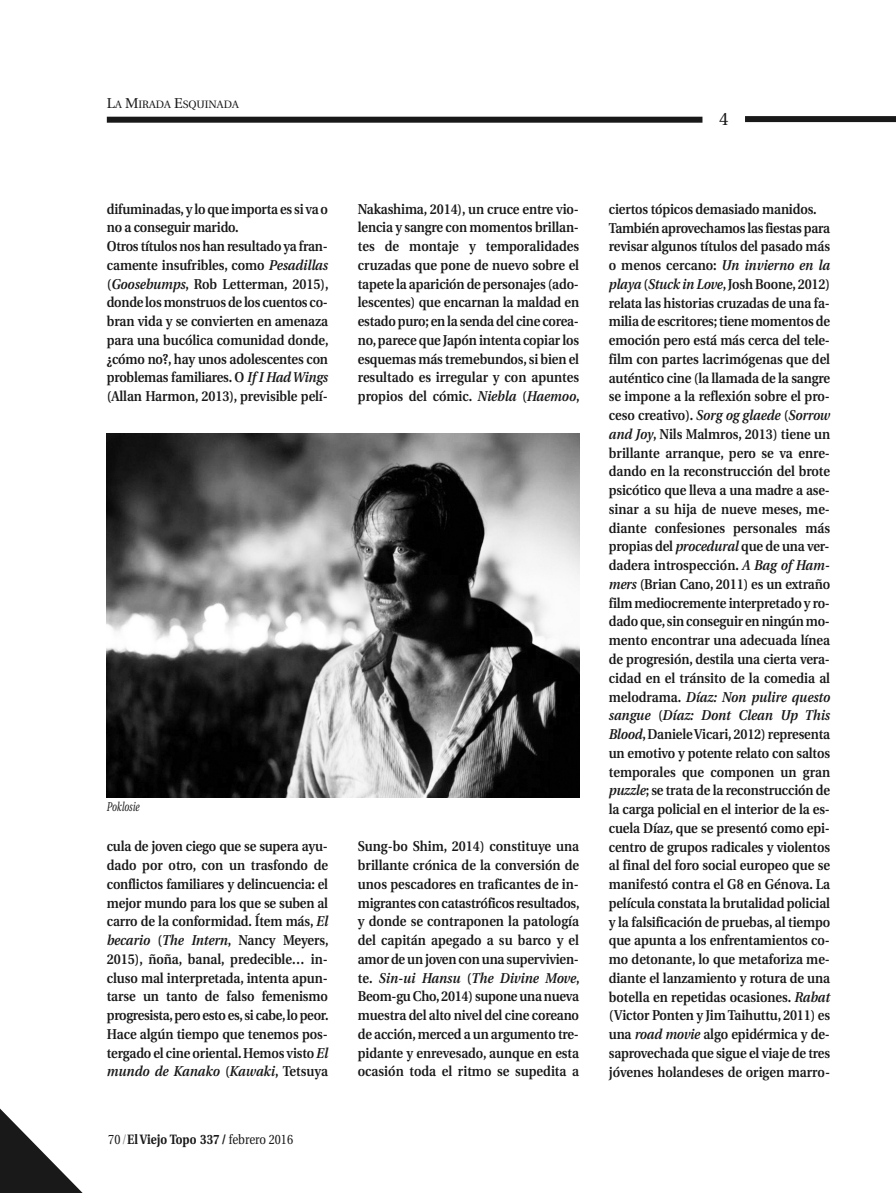
<style>
.page{position:relative;width:896px;height:1193px;background:#fff}
.page>*{position:absolute;margin:0;border:0;box-sizing:border-box;transform-origin:0 0}
.t1{font:18px "Utopia";color:#191919}
.t2{font:600 14.25px/18.8px "Utopia";letter-spacing:-.01em;color:#191919;text-align:justify;scale:.9 1}
.t3{font:700 13.5px "Utopia";color:#191919;scale:.85 1}
.t4{font:italic 12.75px "Utopia";color:#191919;scale:.7 1}
.t5{font:10.65px "Utopia";color:#191919}
.s1{font-size:14.25px}
.s2{font-style:italic}
.s3{font-weight:400}
.s4{font-weight:400;color:#8d8d8d}
</style>
<div class="page">
<div style="left:745px;top:116px;width:150px;height:6px;background:#191919"></div>
<div style="left:107px;top:117px;width:595px;height:6px;background:#191919"></div>
<img style="left:107px;top:434px;width:472px;height:363px">
<svg style="left:0;top:1108px;width:83px;height:85px"></svg>
<p class="t5" style="left:107px;top:100px;width:133px"><span class="s1">L</span>A <span class="s1">M</span>IRADA <span class="s1">E</span>SQUINADA</p>
<p class="t1" style="left:719px;top:111px;width:11px">4</p>
<p class="t2" style="left:107px;top:200px;width:248px;text-align:left">difuminadas, y lo que importa es si va o no a conseguir marido.<br>Otros títulos nos han resultado ya fran&shy;camente insufribles, como <span class="s2">Pesadillas </span>(<span class="s2">Goosebumps</span>, Rob Letterman, 2015), donde los monstruos de los cuentos co&shy;bran vida y se convierten en amenaza para una bucólica comunidad donde, ¿cómo no?, hay unos adolescentes con problemas familiares. O <span class="s2">If I Had Wings </span>(Allan Harmon, 2013), previsible pelí-</p>
<p class="t2" style="left:358px;top:201px;width:248px">Nakashima, 2014), un cruce entre vio&shy;lencia y sangre con momentos bri llan - tes de montaje y temporalidades cru zadas que pone de nuevo sobre el tapete la aparición de personajes (ado - les centes) que encarnan la maldad en estado puro; en la senda del cine corea - no, parece que Japón intenta copiar los esquemas más tremebundos, si bien el resultado es irregular y con apuntes propios del cómic. <span class="s2">Niebla</span> (<span class="s2">Haemoo</span>,</p>
<p class="t4" style="left:107px;top:801px;width:48px">Poklosie</p>
<p class="t2" style="left:107px;top:838px;width:248px">cula de joven ciego que se supera ayu&shy;dado por otro, con un trasfondo de conflictos familiares y delincuencia: el mejor mundo para los que se suben al carro de la conformidad. Ítem más, <span class="s2">El be cario</span> (<span class="s2">The Intern</span>, Nancy Meyers, 2015), ñoña, banal, predecible… in&shy;cluso mal interpretada, intenta apun - tar se un tanto de falso femenismo progresista, pero esto es, si cabe, lo peor.<br>Hace algún tiempo que tenemos pos&shy;tergado el cine oriental. Hemos visto <span class="s2">El mundo de Kanako</span> (<span class="s2">Kawaki</span>, Tetsuya</p>
<p class="t3" style="left:108px;top:1133px;width:219px"><span class="s3">70</span><span class="s4">/</span>El Viejo Topo 337 / <span class="s3">febrero 2016</span></p>
<p class="t2" style="left:358px;top:838px;width:248px">Sung-bo Shim, 2014) constituye una brillante crónica de la conversión de unos pescadores en traficantes de in&shy;migrantes con catastróficos resultados, y donde se contraponen la patología del capitán apegado a su barco y el amor de un joven con una supervivien - te. <span class="s2">Sin-ui Hansu</span> (<span class="s2">The Divine Move</span>, Beom-gu Cho, 2014) supone una nueva muestra del alto nivel del cine coreano de acción, merced a un argumento tre&shy;pidante y enrevesado, aunque en esta ocasión toda el ritmo se supedita a</p>
<p class="t2" style="left:608px;top:201px;width:247px;text-align:left">cier tos tópicos demasiado manidos.<br>También aprovechamos las fiestas para revisar algunos títulos del pasado más o menos cercano: <span class="s2">Un invierno en la playa</span> (<span class="s2">Stuck in Love</span>, Josh Boone, 2012) relata las historias cruzadas de una fa&shy;milia de escritores; tiene momentos de emoción pero está más cerca del tele&shy;film con partes lacrimógenas que del auténtico cine (la llamada de la sangre se impone a la reflexión sobre el pro&shy;ceso creativo). <span class="s2">Sorg og glaede</span> (<span class="s2">Sorrow and Joy</span>, Nils Malmros, 2013) tiene un brillante arranque, pero se va enre&shy;dando en la reconstrucción del brote psicótico que lleva a una madre a ase&shy;sinar a su hija de nueve meses, me&shy;diante confesiones personales más propias del <span class="s2">procedural</span> que de una ver&shy;dadera introspección. <span class="s2">A Bag of Ham&shy;mers</span> (Brian Cano, 2011) es un extraño film mediocremente interpretado y ro&shy;dado que, sin conseguir en ningún mo&shy;mento encontrar una adecuada línea de progresión, destila una cierta vera&shy;cidad en el tránsito de la comedia al me lodrama. <span class="s2">Díaz: Non pulire questo sangue</span> (<span class="s2">Díaz: Dont Clean Up This Blood</span>, Daniele Vicari, 2012) representa un emotivo y potente relato con saltos temporales que componen un gran <span class="s2">puzzle</span>; se trata de la reconstrucción de la carga policial en el interior de la es&shy;cuela Díaz, que se presentó como epi&shy;centro de grupos radicales y violentos al final del foro social europeo que se manifestó contra el G8 en Génova. La película constata la brutalidad policial y la falsificación de pruebas, al tiempo que apunta a los enfrentamientos co - mo detonante, lo que metaforiza me&shy;diante el lanzamiento y rotura de una botella en repetidas ocasiones. <span class="s2">Rabat </span>(Victor Ponten y Jim Taihuttu, 2011) es una <span class="s2">road movie</span> algo epidérmica y de - sa provechada que sigue el viaje de tres jóvenes holandeses de origen marro-</p>
</div>
